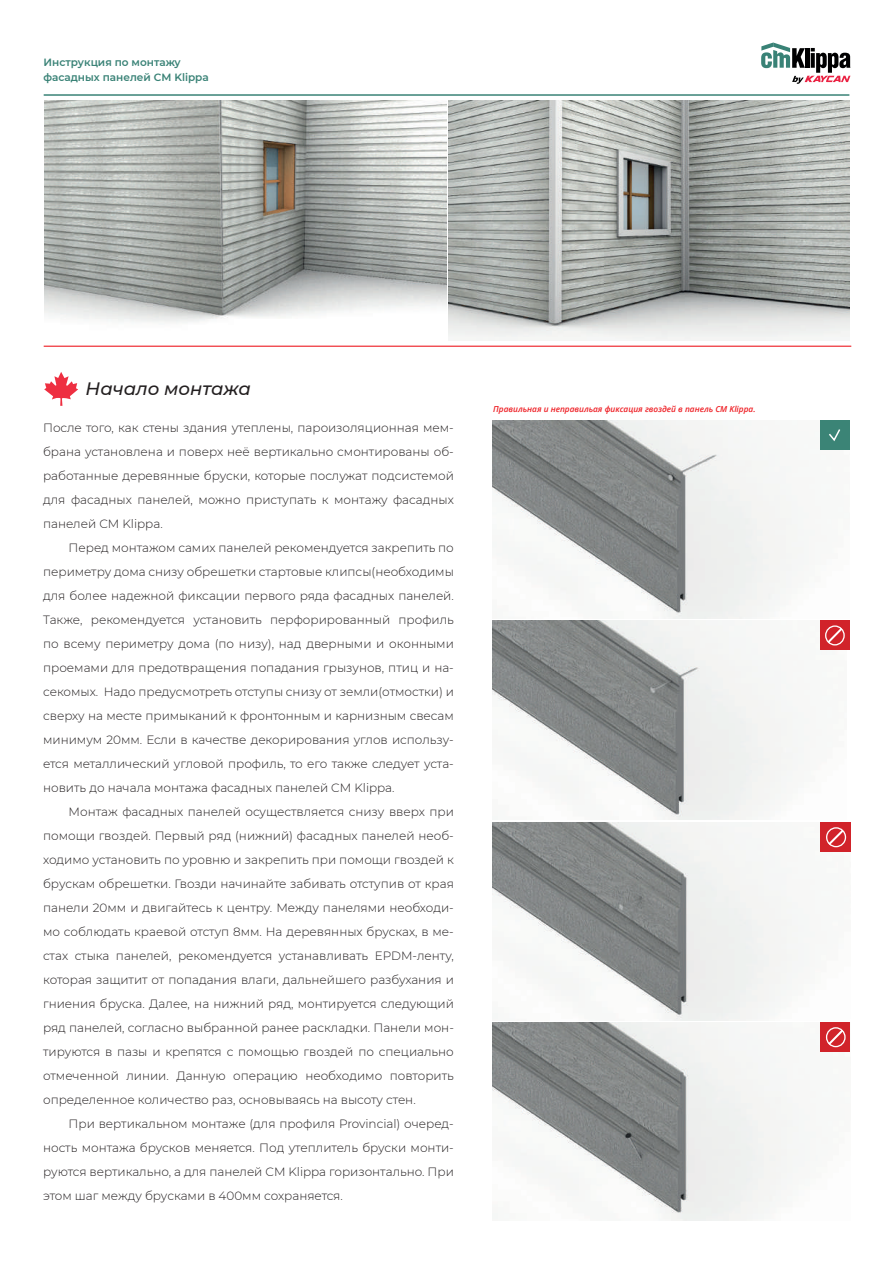
<style>
.page{position:relative;width:893px;height:1263px;background:#fff}
.page>*{position:absolute;margin:0;border:0;box-sizing:border-box;transform-origin:0 0}
.t1{font:italic 500 18px "Montserrat";color:#231f20}
.t2{font:300 12px/24px "Montserrat";color:#231f20;text-align:justify}
.t3{font:600 10.5px/15px "Montserrat";color:#398276}
.t4{font:italic 600 8.25px "Open Sans";color:#ee1d23}
</style>
<div class="page">
<svg style="left:761px;top:43px;width:89px;height:41px"></svg>
<hr style="left:44px;top:94px;width:805px;height:2px;background:#398276">
<img style="left:44px;top:100px;width:403px;height:223px">
<img style="left:449px;top:100px;width:400px;height:240px">
<svg style="left:44px;top:372px;width:34px;height:34px"></svg>
<hr style="left:44px;top:346px;width:807px;height:1px;background:#ee1d23">
<img style="left:492px;top:420px;width:311px;height:198px">
<img style="left:492px;top:822px;width:329px;height:198px">
<img style="left:492px;top:620px;width:306px;height:199px">
<img style="left:493px;top:1022px;width:357px;height:198px">
<div style="left:820px;top:620px;width:29px;height:30px;background:#d1232a"></div>
<div style="left:825px;top:625px;width:20px;height:20px;border:1px solid #fff;border-radius:50%"></div>
<svg style="left:827px;top:628px;width:15px;height:15px"></svg>
<div style="left:821px;top:822px;width:30px;height:30px;background:#d1232a"></div>
<div style="left:826px;top:827px;width:20px;height:20px;border:1px solid #fff;border-radius:50%"></div>
<svg style="left:828px;top:830px;width:16px;height:15px"></svg>
<div style="left:821px;top:1022px;width:29px;height:29px;background:#d1232a"></div>
<div style="left:826px;top:1027px;width:20px;height:20px;border:1px solid #fff;border-radius:50%"></div>
<svg style="left:828px;top:1030px;width:15px;height:15px"></svg>
<div style="left:820px;top:420px;width:29px;height:30px;background:#3b8476"></div>
<svg style="left:829px;top:429px;width:12px;height:12px"></svg>
<p class="t3" style="left:44px;top:54px;width:167px">Инструкция по монтажу фасадных панелей CM Klippa</p>
<h1 class="t1" style="left:86px;top:376px;width:167px">Начало монтажа</h1>
<p class="t2" style="left:43px;top:415px;width:412px">После того, как стены здания утеплены, пароизоляционная мем&shy;брана установлена и поверх неё вертикально смонтированы об&shy;работанные деревянные бруски, которые послужат подсистемой для фасадных панелей, можно приступать к монтажу фасадных панелей CM Klippa.</p>
<p class="t2" style="left:43px;top:535px;width:412px;text-indent:26px">Перед монтажом самих панелей рекомендуется закрепить по периметру дома снизу обрешетки стартовые клипсы(необходимы для более надежной фиксации первого ряда фасадных панелей.<br>Также, рекомендуется установить перфорированный профиль по всему периметру дома (по низу), над дверными и оконными проемами для предотвращения попадания грызунов, птиц и на&shy;секомых. Надо предусмотреть отступы снизу от земли(отмостки) и сверху на месте примыканий к фронтонным и карнизным свесам минимум 20мм. Если в качестве декорирования углов использу&shy;ется металлический угловой профиль, то его также следует уста&shy;новить до начала монтажа фасадных панелей CM Klippa.</p>
<p class="t2" style="left:43px;top:799px;width:412px;text-indent:26px">Монтаж фасадных панелей осуществляется снизу вверх при помощи гвоздей. Первый ряд (нижний) фасадных панелей необ&shy;ходимо установить по уровню и закрепить при помощи гвоздей к брускам обрешетки. Гвозди начинайте забивать отступив от края панели 20мм и двигайтесь к центру. Между панелями необходи&shy;мо соблюдать краевой отступ 8мм. На деревянных брусках, в ме&shy;стах стыка панелей, рекомендуется устанавливать EPDM-ленту, которая защитит от попадания влаги, дальнейшего разбухания и гниения бруска. Далее, на нижний ряд, монтируется следующий ряд панелей, согласно выбранной ранее раскладки. Панели мон&shy;тируются в пазы и крепятся с помощью гвоздей по специально отмеченной линии. Данную операцию необходимо повторить определенное количество раз, основываясь на высоту стен.</p>
<p class="t2" style="left:43px;top:1111px;width:412px;text-indent:26px">При вертикальном монтаже (для профиля Provincial) очеред&shy;ность монтажа брусков меняется. Под утеплитель бруски монти&shy;руются вертикально, а для панелей CM Klippa горизонтально. При этом шаг между брусками в 400мм сохраняется.</p>
<p class="t4" style="left:493px;top:404px;width:264px">Правильная и неправильая фиксация гвоздей в панель CM Klippa.</p>
</div>
